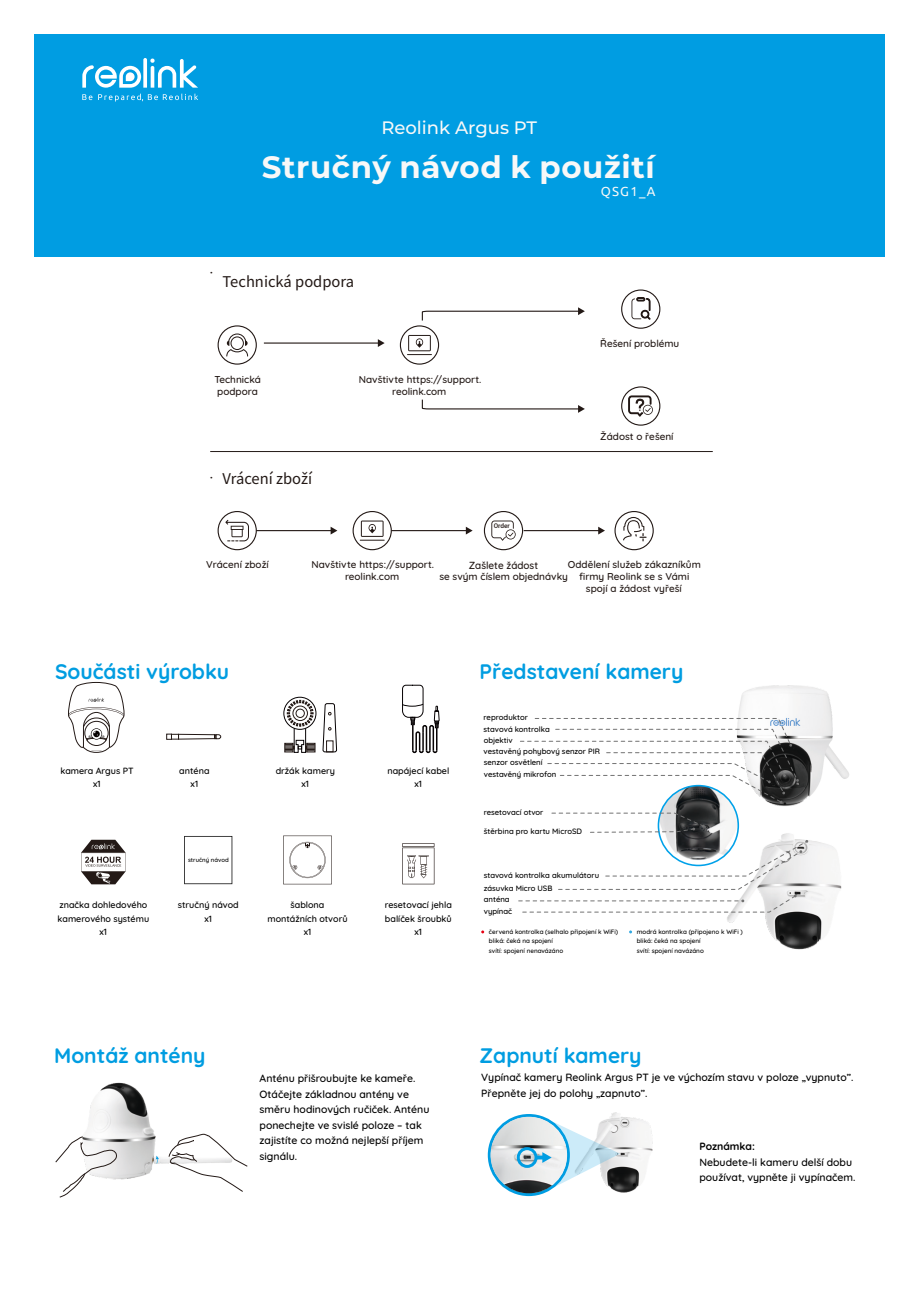
<style>
.page{position:relative;width:920px;height:1290px;background:#fff}
.page>*{position:absolute;margin:0;border:0;box-sizing:border-box;transform-origin:0 0}
.t1{font:700 30.9px "Montserrat";letter-spacing:.02em;color:#f8f8f8}
.t2{font:700 21px "Quicksand";color:#009de1}
.t3{font:500 18px "Montserrat";color:#f8f8f8}
.t4{font:16.5px "Source Sans Pro";color:#231916}
.t5{font:13.05px "Ubuntu";color:#f8f8f8}
.t6{font:11.25px "Arial Unicode MS";color:#231916}
.t7{font:500 10.5px/15.6px "Quicksand";color:#000}
.t8{font:700 10.5px "Quicksand";color:#000}
.t9{font:500 10.35px "Quicksand";color:#231916}
.t10{font:500 10.05px/11.9px "Quicksand";color:#231916;text-align:center}
.t11{font:500 9px/13.4px "Quicksand";color:#000;text-align:center}
.t12{font:500 7.8px/12.9px "Quicksand";color:#000}
.t13{font:500 6.45px "Roboto";color:#231916}
.t14{font:500 6.3px/9.3px "Quicksand";color:#000}
.t15{font:500 6px "Quicksand";color:#000}
</style>
<div class="page">
<div style="left:34px;top:35px;width:851px;height:222px;background:#009de2"></div>
<svg style="left:82px;top:94px;width:10px;height:6px"></svg>
<svg style="left:98px;top:94px;width:100px;height:8px"></svg>
<svg style="left:82px;top:58px;width:116px;height:30px"></svg>
<svg style="left:360px;top:520px;width:25px;height:21px"></svg>
<div style="left:353px;top:511px;width:39px;height:39px;border:1px solid #231916;border-radius:50%"></div>
<svg style="left:623px;top:517px;width:24px;height:24px"></svg>
<div style="left:614px;top:511px;width:40px;height:39px;border:1px solid #231916;border-radius:50%"></div>
<svg style="left:491px;top:520px;width:25px;height:21px"></svg>
<div style="left:484px;top:511px;width:39px;height:39px;border:1px solid #231916;border-radius:50%"></div>
<svg style="left:225px;top:520px;width:24px;height:21px"></svg>
<div style="left:218px;top:511px;width:39px;height:39px;border:1px solid #231916;border-radius:50%"></div>
<hr style="left:391px;top:530px;width:76px;height:1px;background:#231916">
<svg style="left:466px;top:527px;width:7px;height:7px"></svg>
<hr style="left:524px;top:530px;width:75px;height:1px;background:#231916">
<svg style="left:598px;top:527px;width:7px;height:7px"></svg>
<hr style="left:256px;top:530px;width:76px;height:1px;background:#231916">
<svg style="left:331px;top:527px;width:6px;height:7px"></svg>
<hr style="left:264px;top:342px;width:115px;height:2px;background:#231916">
<svg style="left:378px;top:339px;width:7px;height:8px"></svg>
<svg style="left:226px;top:333px;width:22px;height:23px"></svg>
<div style="left:218px;top:325px;width:39px;height:40px;border:1px solid #231916;border-radius:50%"></div>
<svg style="left:407px;top:335px;width:25px;height:20px"></svg>
<div style="left:400px;top:325px;width:39px;height:40px;border:1px solid #231916;border-radius:50%"></div>
<svg style="left:628px;top:396px;width:25px;height:20px"></svg>
<div style="left:621px;top:386px;width:39px;height:40px;border:1px solid #231916;border-radius:50%"></div>
<svg style="left:631px;top:297px;width:19px;height:23px"></svg>
<div style="left:621px;top:289px;width:39px;height:40px;border:1px solid #231916;border-radius:50%"></div>
<svg style="left:421px;top:399px;width:164px;height:14px"></svg>
<svg style="left:421px;top:307px;width:164px;height:14px"></svg>
<hr style="left:210px;top:451px;width:503px;height:1px;background:#231916">
<svg style="left:81px;top:840px;width:45px;height:44px"></svg>
<svg style="left:283px;top:835px;width:49px;height:49px"></svg>
<svg style="left:402px;top:847px;width:32px;height:37px"></svg>
<svg style="left:402px;top:843px;width:32px;height:4px"></svg>
<svg style="left:166px;top:734px;width:6px;height:6px"></svg>
<div style="left:171px;top:734px;width:8px;height:5px;border:1px solid #231916"></div>
<svg style="left:178px;top:733px;width:43px;height:7px"></svg>
<svg style="left:322px;top:703px;width:15px;height:50px"></svg>
<div style="left:326px;top:741px;width:7px;height:11px;border:1px solid #231916"></div>
<div style="left:283px;top:697px;width:33px;height:33px;border:1px solid #060203;border-radius:50%"></div>
<div style="left:284px;top:743px;width:9px;height:9px;border:1px solid #231916"></div>
<svg style="left:285px;top:700px;width:30px;height:53px"></svg>
<svg style="left:68px;top:682px;width:57px;height:71px"></svg>
<svg style="left:402px;top:684px;width:37px;height:70px"></svg>
<svg style="left:184px;top:836px;width:48px;height:48px"></svg>
<img style="left:727px;top:825px;width:115px;height:125px">
<img style="left:658px;top:786px;width:80px;height:79px;border-radius:40px">
<img style="left:711px;top:685px;width:138px;height:140px">
<svg style="left:519px;top:840px;width:289px;height:73px"></svg>
<svg style="left:520px;top:718px;width:279px;height:86px"></svg>
<svg style="left:551px;top:812px;width:154px;height:21px"></svg>
<img style="left:85px;top:1082px;width:120px;height:98px">
<svg style="left:168px;top:1134px;width:80px;height:58px"></svg>
<svg style="left:156px;top:1156px;width:3px;height:7px"></svg>
<svg style="left:55px;top:1136px;width:63px;height:61px"></svg>
<img style="left:609px;top:1112px;width:44px;height:81px">
<div style="left:488px;top:1114px;width:82px;height:82px;border:3px solid #009de2;border-radius:50%"></div>
<img style="left:491px;top:1117px;width:76px;height:76px;border-radius:38px">
<svg style="left:536px;top:1119px;width:84px;height:73px"></svg>
<div style="left:517px;top:1147px;width:20px;height:21px;border:3px solid #009de2;border-radius:50%"></div>
<h3 class="t3" style="left:381px;top:117px;width:157px">Reolink Argus PT</h3>
<h1 class="t1" style="left:262px;top:148px;width:394px">Stručný návod k použití</h1>
<p class="t5" style="left:601px;top:186px;width:56px">QSG1_A</p>
<p class="t6" style="left:209px;top:269px;width:13px">・</p>
<h3 class="t4" style="left:223px;top:274px;width:133px">Technická podpora</h3>
<p class="t10" style="left:600px;top:337px;width:81px">Řešení problému</p>
<p class="t10" style="left:215px;top:374px;width:48px;text-align:left">Technická podpora</p>
<p class="t6" style="left:209px;top:474px;width:13px">・</p>
<h3 class="t4" style="left:223px;top:472px;width:91px">Vrácení zboží</h3>
<p class="t10" style="left:359px;top:373px;width:124px">Navštivte https://support.</p>
<p class="t10" style="left:392px;top:385px;width:56px">reolink.com</p>
<p class="t13" style="left:494px;top:523px;width:18px">Order</p>
<p class="t10" style="left:600px;top:431px;width:75px">Žádost o řešení</p>
<p class="t10" style="left:206px;top:559px;width:64px">Vrácení zboží</p>
<p class="t10" style="left:312px;top:559px;width:124px">Navštivte https://support.</p>
<p class="t10" style="left:568px;top:559px;width:135px">Oddělení služeb zákazníkům firmy Reolink se s Vámi spojí a žádost vyřeší</p>
<p class="t9" style="left:469px;top:558px;width:71px">Zašlete žádost</p>
<p class="t10" style="left:439px;top:571px;width:130px">se svým číslem objednávky</p>
<p class="t10" style="left:345px;top:571px;width:56px">reolink.com</p>
<h2 class="t2" style="left:55px;top:658px;width:176px">Součásti výrobku</h2>
<h2 class="t2" style="left:480px;top:658px;width:205px">Představení kamery</h2>
<p class="t11" style="left:60px;top:764px;width:75px">kamera Argus PT x1</p>
<p class="t11" style="left:179px;top:764px;width:32px">anténa</p>
<p class="t11" style="left:191px;top:777px;width:9px">x1</p>
<p class="t15" style="left:188px;top:856px;width:42px">stručný návod</p>
<p class="t11" style="left:276px;top:764px;width:61px">držák kamery</p>
<p class="t11" style="left:302px;top:777px;width:9px">x1</p>
<p class="t11" style="left:387px;top:764px;width:63px">napájecí kabel</p>
<p class="t11" style="left:415px;top:777px;width:9px">x1</p>
<p class="t11" style="left:58px;top:898px;width:93px;text-align:left">značka dohledového kamerového systému</p>
<p class="t11" style="left:267px;top:898px;width:82px">šablona montážních otvorů x1</p>
<p class="t11" style="left:178px;top:898px;width:62px">stručný návod x1</p>
<p class="t11" style="left:385px;top:898px;width:69px">resetovací jehla balíček šroubků x1</p>
<p class="t11" style="left:100px;top:925px;width:9px">x1</p>
<p class="t12" style="left:484px;top:711px;width:46px">reproduktor</p>
<p class="t12" style="left:484px;top:723px;width:68px">stavová kontrolka</p>
<p class="t12" style="left:484px;top:755px;width:74px">senzor osvětlení vestavěný mikrofon</p>
<p class="t12" style="left:484px;top:733px;width:31px">objektiv</p>
<p class="t12" style="left:484px;top:744px;width:118px">vestavěný pohybový senzor PIR</p>
<p class="t12" style="left:484px;top:806px;width:61px">resetovací otvor</p>
<p class="t12" style="left:484px;top:825px;width:100px">štěrbina pro kartu MicroSD</p>
<p class="t12" style="left:484px;top:869px;width:117px">stavová kontrolka akumulátoru</p>
<p class="t12" style="left:484px;top:883px;width:70px;line-height:11.1px">zásuvka Micro USB anténa</p>
<p class="t14" style="left:489px;top:927px;width:131px">červená kontrolka (selhalo připojení k WiFi) bliká: čeká na spojení<br>svítí: spojení nenavázáno</p>
<p class="t14" style="left:637px;top:927px;width:108px">modrá kontrolka (připojeno k WiFi ) bliká: čeká na spojení<br>svítí: spojení navázáno</p>
<p class="t12" style="left:484px;top:905px;width:30px">vypínač</p>
<h2 class="t2" style="left:54px;top:1041px;width:153px">Montáž antény</h2>
<h2 class="t2" style="left:480px;top:1041px;width:163px">Zapnutí kamery</h2>
<p class="t7" style="left:260px;top:1070px;width:171px">Anténu přišroubujte ke kameře.<br>Otáčejte základnou antény ve směru hodinových ručiček. Anténu ponechejte ve svislé poloze – tak zajistíte co možná nejlepší příjem signálu.</p>
<p class="t7" style="left:481px;top:1070px;width:374px">Vypínač kamery Reolink Argus PT je ve výchozím stavu v poloze „vypnuto”.<br>Přepněte jej do polohy „zapnuto”.</p>
<p class="t8" style="left:699px;top:1140px;width:57px">Poznámka:</p>
<p class="t7" style="left:699px;top:1154px;width:157px">Nebudete-li kameru delší dobu používat, vypněte ji vypínačem.</p>
</div>
